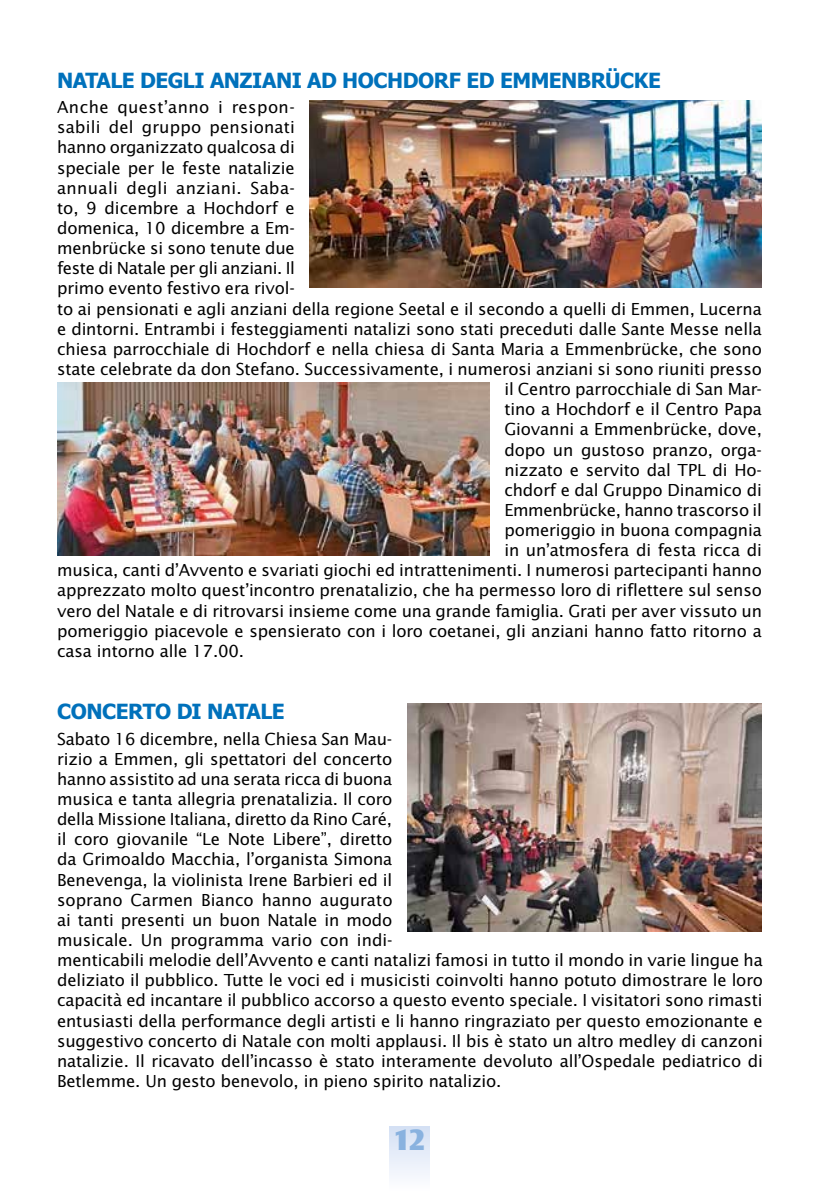
<style>
.page{position:relative;width:819px;height:1191px;background:#fff}
.page>*{position:absolute;margin:0;border:0;box-sizing:border-box;transform-origin:0 0}
.t1{font:900 30.62px "Castle TOT";color:#89b2df}
.t2{font:700 21px "Tahoma";letter-spacing:-.025em;color:#0071bb}
.t3{font:16.62px/20.1px "Lucida Sans";letter-spacing:-.01em;color:#000}
.t4{font:16.62px "Lucida Sans";letter-spacing:.01em;color:#000}
.t5{font:16.62px "Lucida Sans";letter-spacing:.02em;color:#000}
.t6{font:16.62px "Lucida Sans";letter-spacing:.025em;color:#000}
</style>
<div class="page">
<div style="left:389px;top:1126px;width:40px;height:65px;background:linear-gradient(to bottom,#d4e0f4,#fefeff)"></div>
<img style="left:310px;top:100px;width:451px;height:188px">
<img style="left:57px;top:382px;width:432px;height:173px">
<img style="left:407px;top:703px;width:354px;height:229px">
<p class="t2" style="left:57px;top:66px;width:605px">NATALE DEGLI ANZIANI AD HOCHDORF ED EMMENBRÜCKE</p>
<p class="t6" style="left:57px;top:98px;width:239px">Anche quest’anno i respon-</p>
<p class="t4" style="left:57px;top:118px;width:239px">sabili del gruppo pensionati</p>
<p class="t3" style="left:57px;top:138px;width:239px">hanno organizzato qualcosa di</p>
<p class="t3" style="left:57px;top:158px;width:239px">speciale per le feste natalizie</p>
<p class="t5" style="left:57px;top:178px;width:239px">annuali degli anziani. Saba-</p>
<p class="t3" style="left:57px;top:198px;width:239px">to, 9 dicembre a Hochdorf e</p>
<p class="t3" style="left:57px;top:218px;width:239px">domenica, 10 dicembre a Em-</p>
<p class="t3" style="left:57px;top:238px;width:239px">menbrücke si sono tenute due</p>
<p class="t3" style="left:57px;top:258px;width:239px">feste di Natale per gli anziani. Il</p>
<p class="t3" style="left:57px;top:279px;width:239px">primo evento festivo era rivol-</p>
<p class="t3" style="left:57px;top:299px;width:706px">to ai pensionati e agli anziani della regione Seetal e il secondo a quelli di Emmen, Lucerna</p>
<p class="t3" style="left:57px;top:319px;width:706px">e dintorni. Entrambi i festeggiamenti natalizi sono stati preceduti dalle Sante Messe nella</p>
<p class="t3" style="left:57px;top:339px;width:706px">chiesa parrocchiale di Hochdorf e nella chiesa di Santa Maria a Emmenbrücke, che sono</p>
<p class="t3" style="left:57px;top:359px;width:706px">state celebrate da don Stefano. Successivamente, i numerosi anziani si sono riuniti presso</p>
<p class="t3" style="left:504px;top:379px;width:259px">il Centro parrocchiale di San Mar-</p>
<p class="t3" style="left:504px;top:399px;width:259px">tino a Hochdorf e il Centro Papa</p>
<p class="t3" style="left:504px;top:419px;width:259px">Giovanni a Emmenbrücke, dove,</p>
<p class="t3" style="left:504px;top:440px;width:259px">dopo un gustoso pranzo, orga-</p>
<p class="t3" style="left:504px;top:460px;width:259px">nizzato e servito dal TPL di Ho-</p>
<p class="t3" style="left:504px;top:480px;width:259px">chdorf e dal Gruppo Dinamico di</p>
<p class="t3" style="left:504px;top:500px;width:259px">Emmenbrücke, hanno trascorso il</p>
<p class="t3" style="left:504px;top:520px;width:259px">pomeriggio in buona compagnia</p>
<p class="t3" style="left:504px;top:540px;width:259px">in un’atmosfera di festa ricca di</p>
<p class="t3" style="left:57px;top:560px;width:706px">musica, canti d’Avvento e svariati giochi ed intrattenimenti. I numerosi partecipanti hanno</p>
<p class="t3" style="left:57px;top:580px;width:706px">apprezzato molto quest’incontro prenatalizio, che ha permesso loro di riflettere sul senso</p>
<p class="t3" style="left:57px;top:601px;width:706px">vero del Natale e di ritrovarsi insieme come una grande famiglia. Grati per aver vissuto un</p>
<p class="t3" style="left:57px;top:621px;width:706px">pomeriggio piacevole e spensierato con i loro coetanei, gli anziani hanno fatto ritorno a</p>
<p class="t3" style="left:57px;top:641px;width:188px">casa intorno alle 17.00.</p>
<p class="t2" style="left:57px;top:697px;width:229px">CONCERTO DI NATALE</p>
<p class="t3" style="left:57px;top:728px;width:707px">Sabato 16 dicembre, nella Chiesa San Mau-<br>rizio a Emmen, gli spettatori del concerto<br>hanno assistito ad una serata ricca di buona<br>musica e tanta allegria prenatalizia. Il coro<br>della Missione Italiana, diretto da Rino Caré,<br>il coro giovanile “Le Note Libere”, diretto<br>da Grimoaldo Macchia, l’organista Simona<br>Benevenga, la violinista Irene Barbieri ed il<br>soprano Carmen Bianco hanno augurato<br>ai tanti presenti un buon Natale in modo<br>musicale. Un programma vario con indi-<br>menticabili melodie dell’Avvento e canti natalizi famosi in tutto il mondo in varie lingue ha deliziato il pubblico. Tutte le voci ed i musicisti coinvolti hanno potuto dimostrare le loro capacità ed incantare il pubblico accorso a questo evento speciale. I visitatori sono rimasti entusiasti della performance degli artisti e li hanno ringraziato per questo emozionante e suggestivo concerto di Natale con molti applausi. Il bis è stato un altro medley di canzoni natalizie. Il ricavato dell’incasso è stato interamente devoluto all’Ospedale pediatrico di Betlemme. Un gesto benevolo, in pieno spirito natalizio.</p>
<h1 class="t1" style="left:393px;top:1121px;width:35px">12</h1>
</div>
